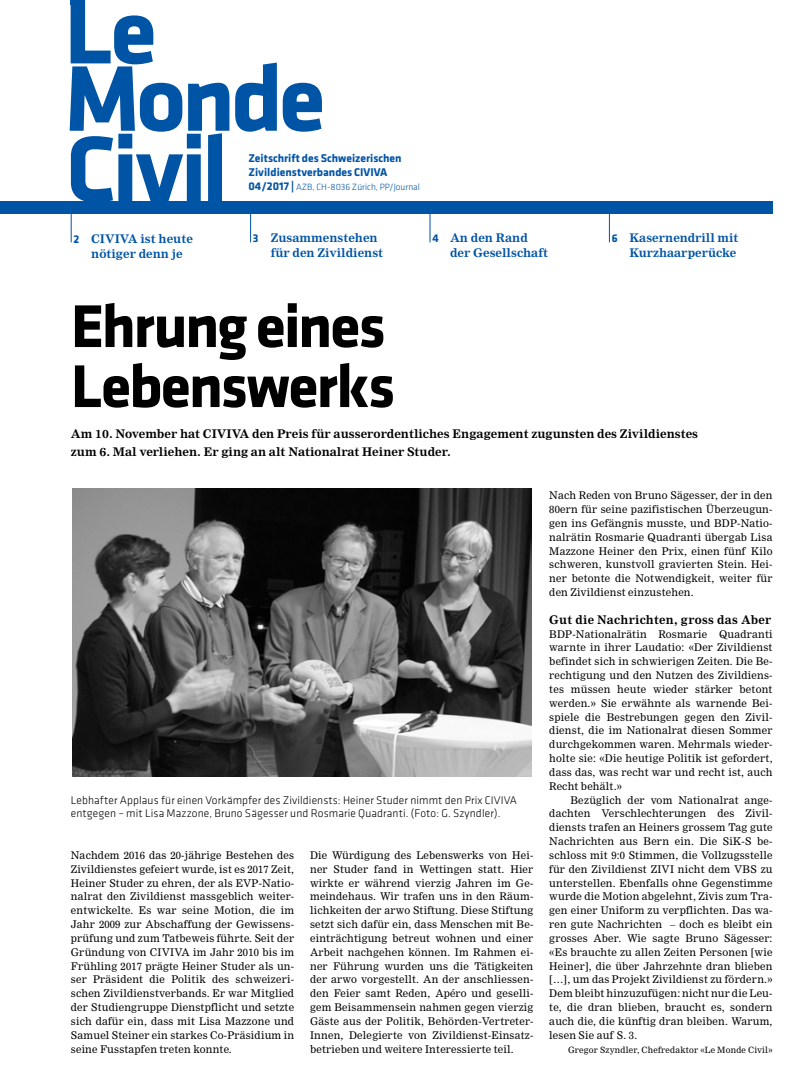
<style>
.page{position:relative;width:808px;height:1088px;background:#fff}
.page>*{position:absolute;margin:0;border:0;box-sizing:border-box;transform-origin:0 0}
.t1{font:700 62.5px/60px "Klavika";letter-spacing:-.035em;color:#000}
.t2{font:700 11.62px/17.5px "Nimrod MT Std";color:#000}
.t3{font:700 11.62px/15px "Nimrod MT Std";color:#0054a6}
.t4{font:700 11.62px/13.8px "Klavika";color:#0054a6}
.t5{font:700 11.62px "Nimrod MT Std";letter-spacing:.02em;color:#000}
.t6{font:300 11.5px/13.9px "Klavika";letter-spacing:.01em;color:#000}
.t7{font:10.38px/13.9px "Nimrod MT Std";letter-spacing:.02em;color:#000;text-align:justify}
.t8{font:300 9.38px "Klavika";color:#0054a6}
.t9{font:8.5px "Nimrod MT Std";letter-spacing:.025em;color:#000}
.s1{font-weight:700;font-size:11.62px}
.s2{font-family:"Klavika"}
</style>
<div class="page">
<div style="left:0;top:201px;width:772px;height:12px;background:#0054a6"></div>
<svg style="left:70px;top:0;width:252px;height:201px"></svg>
<hr style="left:71px;top:207px;width:1px;height:35px;background:#0054a6">
<hr style="left:250px;top:207px;width:1px;height:35px;background:#0054a6">
<hr style="left:430px;top:207px;width:1px;height:35px;background:#0054a6">
<hr style="left:609px;top:207px;width:1px;height:35px;background:#0054a6">
<div style="left:71px;top:0;width:14px;height:5px;background:#0054a6"></div>
<img style="left:72px;top:488px;width:460px;height:288px">
<p class="t4" style="left:248px;top:151px;width:155px">Zeitschrift des Schweizerischen<br>Zivildienstverbandes CIVIVA</p>
<p class="t8" style="left:248px;top:181px;width:173px"><span class="s1">04/2017 |</span> AZB, CH-8036 Zürich, PP/Journal</p>
<p class="t3" style="left:91px;top:231px;width:103px;text-indent:-18px"><span class="s2">2</span> CIVIVA ist heute nötiger denn je</p>
<p class="t3" style="left:271px;top:231px;width:114px;text-indent:-18px"><span class="s2">3</span> Zusammenstehen für den Zivildienst</p>
<p class="t3" style="left:450px;top:230px;width:100px;text-indent:-18px"><span class="s2">4</span> An den Rand der Gesellschaft</p>
<p class="t3" style="left:612px;top:230px;width:128px;text-align:right"><span class="s2">6</span> Kasernendrill mit<br>Kurzhaarperücke</p>
<h1 class="t1" style="left:71px;top:293px;width:326px">Ehrung eines<br>Lebenswerks</h1>
<p class="t2" style="left:71px;top:425px;width:629px">Am 10. November hat CIVIVA den Preis für ausserordentliches Engagement zugunsten des Zivildienstes zum 6. Mal verliehen. Er ging an alt Nationalrat Heiner Studer.</p>
<p class="t6" style="left:71px;top:793px;width:448px">Lebhafter Applaus für einen Vorkämpfer des Zivildiensts: Heiner Studer nimmt den Prix CIVIVA entgegen – mit Lisa Mazzone, Bruno Sägesser und Rosmarie Quadranti. (Foto: G. Szyndler).</p>
<p class="t7" style="left:71px;top:848px;width:225px">Nachdem 2016 das 20-jährige Bestehen des Zivildienstes gefeiert wurde, ist es 2017 Zeit, Heiner Studer zu ehren, der als EVP-Natio&shy;nalrat den Zivildienst massgeblich weiter&shy;entwickelte. Es war seine Motion, die im Jahr 2009 zur Abschaffung der Gewissens&shy;prüfung und zum Tatbeweis führte. Seit der Gründung von CIVIVA im Jahr 2010 bis im Frühling 2017 prägte Heiner Studer als un&shy;ser Präsident die Politik des schweizeri&shy;schen Zivildienstverbands. Er war Mitglied der Studiengruppe Dienstpflicht und setzte sich dafür ein, dass mit Lisa Mazzone und Samuel Steiner ein starkes Co-Präsidium in seine Fusstapfen treten konnte.</p>
<p class="t7" style="left:310px;top:848px;width:225px">Die Würdigung des Lebenswerks von Hei&shy;ner Studer fand in Wettingen statt. Hier wirkte er während vierzig Jahren im Ge&shy;meindehaus. Wir trafen uns in den Räum&shy;lichkeiten der arwo Stiftung. Diese Stiftung setzt sich dafür ein, dass Menschen mit Be&shy;einträchtigung betreut wohnen und einer Arbeit nachgehen können. Im Rahmen ei&shy;ner Führung wurden uns die Tätigkeiten der arwo vorgestellt. An der anschliessen&shy;den Feier samt Reden, Apéro und geselli&shy;gem Beisammensein nahmen gegen vierzig Gäste aus der Politik, Behörden-Vertreter-Innen, Delegierte von Zivildienst-Einsatz&shy;betrieben und weitere Interessierte teil.</p>
<p class="t7" style="left:549px;top:489px;width:225px">Nach Reden von Bruno Sägesser, der in den 80ern für seine pazifistischen Überzeugun&shy;gen ins Gefängnis musste, und BDP-Natio&shy;nalrätin Rosmarie Quadranti übergab Lisa Mazzone Heiner den Prix, einen fünf Kilo schweren, kunstvoll gravierten Stein. Hei&shy;ner betonte die Notwendigkeit, weiter für den Zivildienst einzustehen.</p>
<p class="t5" style="left:549px;top:613px;width:224px">Gut die Nachrichten, gross das Aber</p>
<p class="t7" style="left:549px;top:627px;width:225px">BDP-Nationalrätin Rosmarie Quadranti warnte in ihrer Laudatio: «Der Zivildienst befindet sich in schwierigen Zeiten. Die Be&shy;rechtigung und den Nutzen des Zivildiens&shy;tes müssen heute wieder stärker betont werden.» Sie erwähnte als warnende Bei&shy;spiele die Bestrebungen gegen den Zivil&shy;dienst, die im Nationalrat diesen Sommer durchgekommen waren. Mehrmals wieder&shy;holte sie: «Die heutige Politik ist gefordert, dass das, was recht war und recht ist, auch Recht behält.»</p>
<p class="t7" style="left:549px;top:793px;width:225px;text-indent:21px">Bezüglich der vom Nationalrat ange&shy;dachten Verschlechterungen des Zivil&shy;diensts trafen an Heiners grossem Tag gute Nachrichten aus Bern ein. Die SiK-S be&shy;schloss mit 9:0 Stimmen, die Vollzugsstelle für den Zivildienst ZIVI nicht dem VBS zu unterstellen. Ebenfalls ohne Gegenstimme wurde die Motion abgelehnt, Zivis zum Tra&shy;gen einer Uniform zu verpflichten. Das wa&shy;ren gute Nachrichten – doch es bleibt ein grosses Aber. Wie sagte Bruno Sägesser: «Es brauchte zu allen Zeiten Personen [wie Heiner], die über Jahrzehnte dran blieben […], um das Projekt Zivildienst zu fördern.» Dem bleibt hinzuzufügen: nicht nur die Leu&shy;te, die dran blieben, braucht es, sondern auch die, die künftig dran bleiben. Warum, lesen Sie auf S. 3.</p>
<p class="t9" style="left:568px;top:1044px;width:206px">Gregor Szyndler, Chefredaktor «Le Monde Civil»</p>
</div>
